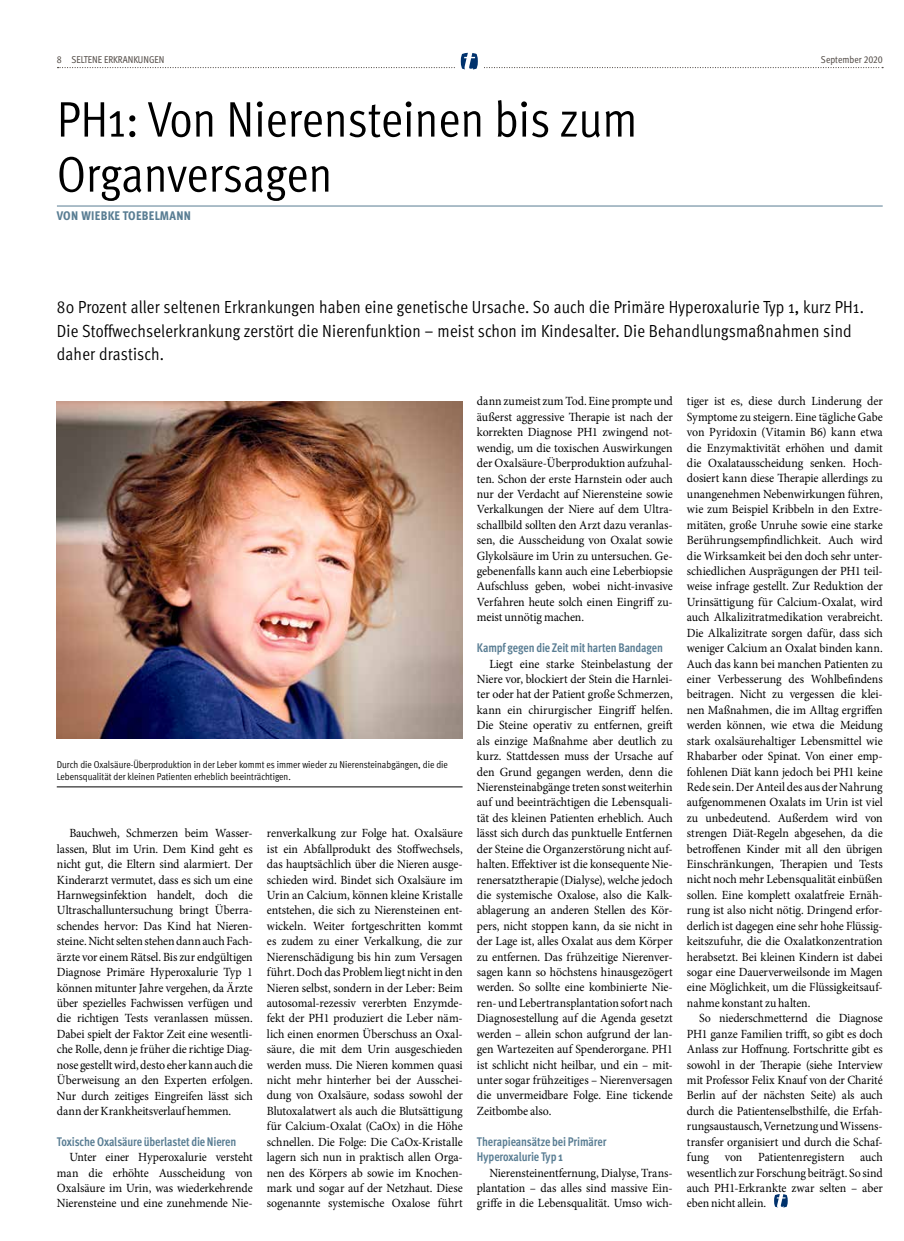
<style>
.page{position:relative;width:904px;height:1241px;background:#fff}
.page>*{position:absolute;margin:0;border:0;box-sizing:border-box;transform-origin:0 0}
.t1{font:50px/55px "Meta Cond Normal";color:#000}
.t2{font:17.5px/23.8px "Meta Cond Normal";letter-spacing:.01em;color:#000}
.t3{font:12.5px/15.4px "Minion Pro";letter-spacing:-.005em;color:#000;text-align:justify;scale:.95 1}
.t4{font:700 12.5px/15.4px "Meta Cond";letter-spacing:-.01em;color:#597d93;scale:.95 1}
.t5{font:800 12.5px "Meta Cond";letter-spacing:.025em;color:#597d93}
.t6{font:10px/12px "Meta Cond Normal";color:#000}
.t7{font:10px "Meta Cond";color:#544d48}
.s1{font-family:"Meta Cond Book Expert"}
</style>
<div class="page">
<svg style="left:58px;top:53px;width:825px;height:17px"></svg>
<hr style="left:57px;top:206px;width:825px;height:1px;background:#597d93">
<svg style="left:774px;top:1194px;width:13px;height:13px"></svg>
<img style="left:57px;top:401px;width:405px;height:337px">
<hr style="left:57px;top:786px;width:405px;height:1px;background:#000">
<p class="t7" style="left:57px;top:55px;width:109px"><span class="s1">8</span> SELTENE ERKRANKUNGEN</p>
<p class="t7" style="left:821px;top:56px;width:63px">September <span class="s1">2020</span></p>
<h1 class="t1" style="left:57px;top:93px;width:582px">PH1: Von Nierensteinen bis zum<br>Organversagen</h1>
<p class="t5" style="left:57px;top:211px;width:135px">VON WIEBKE TOEBELMANN</p>
<p class="t2" style="left:57px;top:295px;width:808px">80 Prozent aller seltenen Erkrankungen haben eine genetische Ursache. So auch die Primäre Hyperoxalurie Typ 1, kurz PH1.<br>Die Stoffwechselerkrankung zerstört die Nierenfunktion – meist schon im Kindesalter. Die Behandlungsmaßnahmen sind daher drastisch.</p>
<p class="t6" style="left:57px;top:758px;width:393px">Durch die Oxalsäure-Überproduktion in der Leber kommt es immer wieder zu Nierensteinabgängen, die die<br>Lebensqualität der kleinen Patienten erheblich beeinträchtigen.</p>
<p class="t3" style="left:57px;top:826px;width:208px;text-indent:12px">Bauchweh, Schmerzen beim Wasser&shy;lassen, Blut im Urin. Dem Kind geht es nicht gut, die Eltern sind alarmiert. Der Kinderarzt vermutet, dass es sich um eine Harnwegsinfektion handelt, doch die Ultraschalluntersuchung bringt Überra&shy;schendes hervor: Das Kind hat Nieren&shy;steine. Nicht selten stehen dann auch Fach&shy;ärzte vor einem Rätsel. Bis zur endgültigen Diagnose Primäre Hyperoxalurie Typ 1 können mitunter Jahre vergehen, da Ärzte über spezielles Fachwissen verfügen und die richtigen Tests veranlassen müssen.<br>Dabei spielt der Faktor Zeit eine wesentli&shy;che Rolle, denn je früher die richtige Diag&shy;nose gestellt wird, desto eher kann auch die Überweisung an den Experten erfolgen.<br>Nur durch zeitiges Eingreifen lässt sich dann der Krankheitsverlauf hemmen.</p>
<p class="t4" style="left:57px;top:1133px;width:190px">Toxische Oxalsäure überlastet die Nieren</p>
<p class="t3" style="left:57px;top:1149px;width:208px;text-indent:12px">Unter einer Hyperoxalurie versteht man die erhöhte Ausscheidung von Oxalsäure im Urin, was wiederkehrende Nierensteine und eine zunehmende Nie-</p>
<p class="t3" style="left:267px;top:826px;width:208px">renverkalkung zur Folge hat. Oxalsäure ist ein Abfallprodukt des Stoffwechsels, das hauptsächlich über die Nieren ausge&shy;schieden wird. Bindet sich Oxalsäure im Urin an Calcium, können kleine Kristalle entstehen, die sich zu Nierensteinen ent&shy;wickeln. Weiter fortgeschritten kommt es zudem zu einer Verkalkung, die zur Nierenschädigung bis hin zum Versagen führt. Doch das Problem liegt nicht in den Nieren selbst, sondern in der Leber: Beim autosomal-rezessiv vererbten Enzymde&shy;fekt der PH1 produziert die Leber näm&shy;lich einen enormen Überschuss an Oxal&shy;säure, die mit dem Urin ausgeschieden werden muss. Die Nieren kommen quasi nicht mehr hinterher bei der Ausschei&shy;dung von Oxalsäure, sodass sowohl der Blutoxalatwert als auch die Blutsättigung für Calcium-Oxalat (CaOx) in die Höhe schnellen. Die Folge: Die CaOx-Kristalle lagern sich nun in praktisch allen Orga&shy;nen des Körpers ab sowie im Knochen&shy;mark und sogar auf der Netzhaut. Diese sogenannte systemische Oxalose führt</p>
<p class="t3" style="left:477px;top:394px;width:208px">dann zumeist zum Tod. Eine prompte und äußerst aggressive Therapie ist nach der korrekten Diagnose PH1 zwingend not&shy;wendig, um die toxischen Auswirkungen der Oxalsäure-Überproduktion aufzuhal&shy;ten. Schon der erste Harnstein oder auch nur der Verdacht auf Nierensteine sowie Verkalkungen der Niere auf dem Ultra&shy;schallbild sollten den Arzt dazu veranlas&shy;sen, die Ausscheidung von Oxalat sowie Glykolsäure im Urin zu untersuchen. Ge&shy;gebenenfalls kann auch eine Leberbiopsie Aufschluss geben, wobei nicht-invasive Verfahren heute solch einen Eingriff zu&shy;meist unnötig machen.</p>
<p class="t4" style="left:477px;top:640px;width:197px">Kampf gegen die Zeit mit harten Bandagen</p>
<p class="t3" style="left:477px;top:656px;width:208px;text-indent:12px">Liegt eine starke Steinbelastung der Niere vor, blockiert der Stein die Harnlei&shy;ter oder hat der Patient große Schmerzen, kann ein chirurgischer Eingriff helfen.<br>Die Steine operativ zu entfernen, greift als einzige Maßnahme aber deutlich zu kurz. Stattdessen muss der Ursache auf den Grund gegangen werden, denn die Nierensteinabgänge treten sonst weiterhin auf und beeinträchtigen die Lebensquali&shy;tät des kleinen Patienten erheblich. Auch lässt sich durch das punktuelle Entfernen der Steine die Organzerstörung nicht auf&shy;halten. Effektiver ist die konsequente Nie&shy;renersatztherapie (Dialyse), welche jedoch die systemische Oxalose, also die Kalk&shy;ablagerung an anderen Stellen des Kör&shy;pers, nicht stoppen kann, da sie nicht in der Lage ist, alles Oxalat aus dem Körper zu entfernen. Das frühzeitige Nierenver&shy;sagen kann so höchstens hinausgezögert werden. So sollte eine kombinierte Nie&shy;ren- und Lebertransplantation sofort nach Diagnosestellung auf die Agenda gesetzt werden – allein schon aufgrund der lan&shy;gen Wartezeiten auf Spenderorgane. PH1 ist schlicht nicht heilbar, und ein – mit&shy;unter sogar frühzeitiges – Nierenversagen die unvermeidbare Folge. Eine tickende Zeitbombe also.</p>
<p class="t4" style="left:477px;top:1133px;width:138px">Therapieansätze bei Primärer<br>Hyperoxalurie Typ 1</p>
<p class="t3" style="left:477px;top:1165px;width:208px;text-indent:12px">Nierensteinentfernung, Dialyse, Trans&shy;plantation – das alles sind massive Ein&shy;griffe in die Lebensqualität. Umso wich-</p>
<p class="t3" style="left:687px;top:394px;width:208px">tiger ist es, diese durch Linderung der Symptome zu steigern. Eine tägliche Gabe von Pyridoxin (Vitamin B6) kann etwa die Enzymaktivität erhöhen und damit die Oxalatausscheidung senken. Hoch&shy;dosiert kann diese Therapie allerdings zu unangenehmen Nebenwirkungen führen, wie zum Beispiel Kribbeln in den Extre&shy;mitäten, große Unruhe sowie eine starke Berührungsempfindlichkeit. Auch wird die Wirksamkeit bei den doch sehr unter&shy;schiedlichen Ausprägungen der PH1 teil&shy;weise infrage gestellt. Zur Reduktion der Urinsättigung für Calcium-Oxalat, wird auch Alkalizitratmedikation verabreicht.<br>Die Alkalizitrate sorgen dafür, dass sich weniger Calcium an Oxalat binden kann.<br>Auch das kann bei manchen Patienten zu einer Verbesserung des Wohlbefindens beitragen. Nicht zu vergessen die klei&shy;nen Maßnahmen, die im Alltag ergriffen werden können, wie etwa die Meidung stark oxalsäurehaltiger Lebensmittel wie Rhabarber oder Spinat. Von einer emp&shy;fohlenen Diät kann jedoch bei PH1 keine Rede sein. Der Anteil des aus der Nahrung aufgenommenen Oxalats im Urin ist viel zu unbedeutend. Außerdem wird von strengen Diät-Regeln abgesehen, da die betroffenen Kinder mit all den übrigen Einschränkungen, Therapien und Tests nicht noch mehr Lebensqualität einbüßen sollen. Eine komplett oxalatfreie Ernäh&shy;rung ist also nicht nötig. Dringend erfor&shy;derlich ist dagegen eine sehr hohe Flüssig&shy;keitszufuhr, die die Oxalatkonzentration herabsetzt. Bei kleinen Kindern ist dabei sogar eine Dauerverweilsonde im Magen eine Möglichkeit, um die Flüssigkeitsauf&shy;nahme konstant zu halten.</p>
<p class="t3" style="left:687px;top:1011px;width:208px;text-indent:12px">So niederschmetternd die Diagnose PH1 ganze Familien trifft, so gibt es doch Anlass zur Hoffnung. Fortschritte gibt es sowohl in der Therapie (siehe Interview mit Professor Felix Knauf von der Charité Berlin auf der nächsten Seite) als auch durch die Patientenselbsthilfe, die Erfah&shy;rungsaustausch, Vernetzung und Wissens&shy;transfer organisiert und durch die Schaf&shy;fung</p>
<p class="t3" style="left:687px;top:1149px;width:208px;text-indent:173px">auch wesentlich zur Forschung beiträgt. So sind auch PH1-Erkrankte zwar selten – aber eben nicht allein.</p>
<p class="t3" style="left:724px;top:1149px;width:20px">von</p>
<p class="t3" style="left:758px;top:1149px;width:92px">Patientenregistern</p>
</div>
